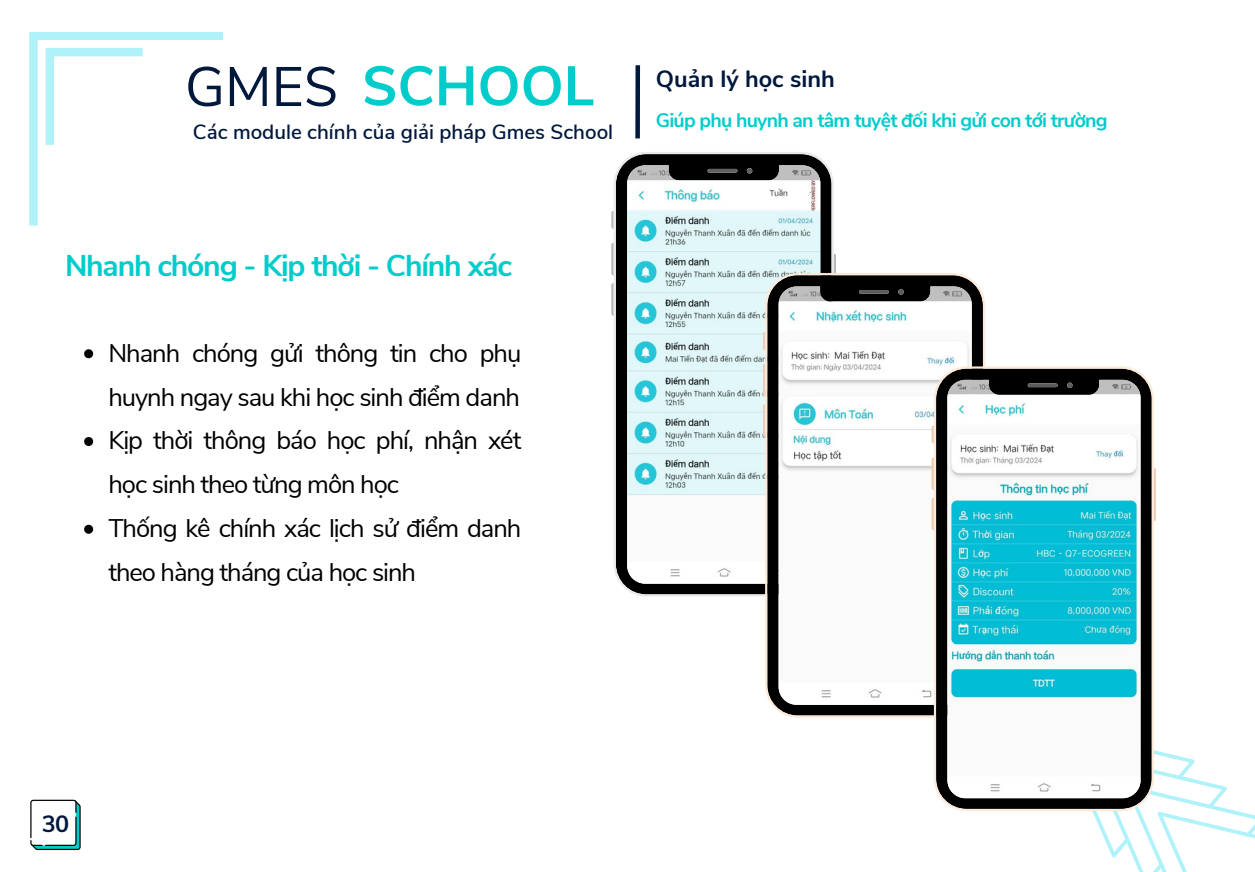
<style>
.page{position:relative;width:1255px;height:872px;background:#fff}
.page>*{position:absolute;margin:0;border:0;box-sizing:border-box;transform-origin:0 0}
.t1{font:700 55.35px "Nunito Sans";color:#0cc}
.t2{font:700 30px "Nunito Sans";letter-spacing:-.04em;color:#0cc}
.t3{font:25.5px/43.8px "Nunito Sans";letter-spacing:-.04em;color:#000}
.t4{font:700 23.4px "Nunito Sans";color:#00183c}
.t5{font:600 20.55px "Nunito Sans";color:#00183c}
.t6{font:700 19.5px "Nunito Sans";letter-spacing:-.04em;color:#0cc}
.s1{font-weight:400;color:#00183c}
</style>
<div class="page">
<div style="left:635px;top:65px;width:5px;height:73px;background:#00183c"></div>
<svg style="left:30px;top:800px;width:51px;height:50px"></svg>
<svg style="left:29px;top:32px;width:194px;height:193px"></svg>
<svg style="left:1092px;top:679px;width:162px;height:193px"></svg>
<svg style="left:611px;top:211px;width:2px;height:18px"></svg>
<svg style="left:611px;top:243px;width:2px;height:33px"></svg>
<svg style="left:611px;top:283px;width:2px;height:33px"></svg>
<svg style="left:833px;top:254px;width:3px;height:19px"></svg>
<svg style="left:613px;top:152px;width:220px;height:444px"></svg>
<svg style="left:762px;top:332px;width:3px;height:18px"></svg>
<svg style="left:762px;top:364px;width:3px;height:33px"></svg>
<svg style="left:762px;top:404px;width:3px;height:33px"></svg>
<svg style="left:765px;top:273px;width:220px;height:445px"></svg>
<svg style="left:84px;top:349px;width:9px;height:9px"></svg>
<svg style="left:84px;top:437px;width:9px;height:9px"></svg>
<svg style="left:84px;top:525px;width:9px;height:9px"></svg>
<svg style="left:931px;top:425px;width:2px;height:19px"></svg>
<svg style="left:931px;top:457px;width:2px;height:33px"></svg>
<svg style="left:931px;top:497px;width:2px;height:33px"></svg>
<svg style="left:1153px;top:468px;width:3px;height:53px"></svg>
<svg style="left:933px;top:366px;width:220px;height:445px"></svg>
<p class="t1" style="left:185px;top:49px;width:411px"><span class="s1">GMES</span> SCHOOL</p>
<h2 class="t5" style="left:193px;top:118px;width:422px">Các module chính của giải pháp Gmes School</h2>
<h3 class="t2" style="left:65px;top:246px;width:448px">Nhanh chóng - Kịp thời - Chính xác</h3>
<p class="t3" style="left:108px;top:331px;width:414px">Nhanh chóng gửi thông tin cho phụ huynh ngay sau khi học sinh điểm danh</p>
<p class="t3" style="left:108px;top:419px;width:414px">Kịp thời thông báo học phí, nhận xét học sinh theo từng môn học</p>
<p class="t3" style="left:108px;top:507px;width:414px">Thống kê chính xác lịch sử điểm danh theo hàng tháng của học sinh</p>
<p class="t4" style="left:656px;top:63px;width:180px">Quản lý học sinh</p>
<p class="t6" style="left:656px;top:107px;width:453px">Giúp phụ huynh an tâm tuyệt đối khi gửi con tới trường</p>
<p class="t4" style="left:42px;top:808px;width:29px">30</p>
</div>
